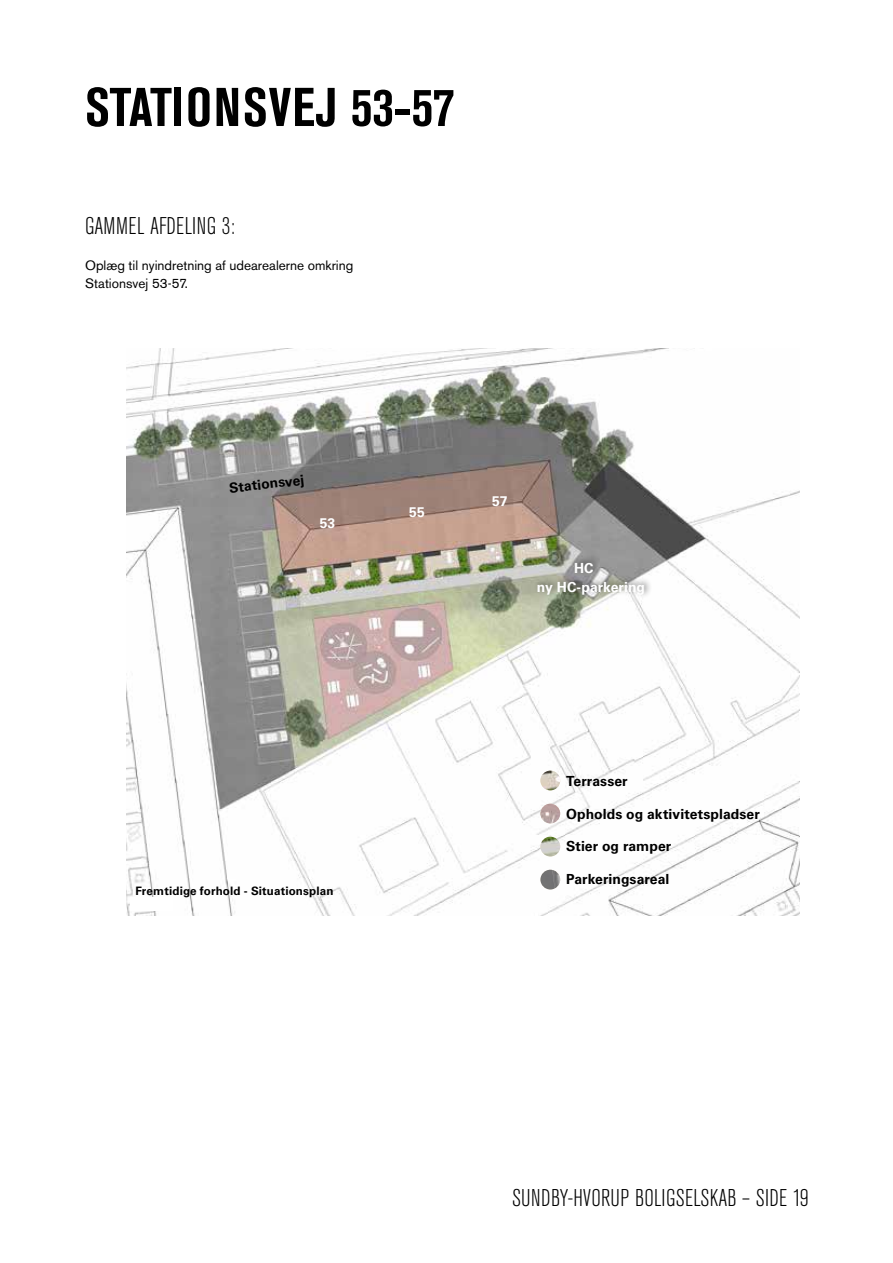
<style>
.page{position:relative;width:893px;height:1263px;background:#fff}
.page>*{position:absolute;margin:0;border:0;box-sizing:border-box;transform-origin:0 0}
.t1{font:700 condensed 54px "Akzidenz Grotesk BE";letter-spacing:.01em;color:#000}
.t2{font:300 condensed 24px "Akzidenz Grotesk BE";letter-spacing:.01em;color:#000}
.t3{font:700 13.95px "Univers LT";letter-spacing:.005em;color:#000}
.t4{font:700 13.95px "Univers LT";color:#fff}
.t5{font:13.5px/18px "Akzidenz Grotesk BE";color:#000}
.t6{font:700 11.55px "Univers LT";letter-spacing:.01em;color:#000}
</style>
<div class="page">
<img style="left:126px;top:348px;width:673px;height:567px">
<img style="left:540px;top:771px;width:20px;height:19px;border-radius:10px">
<img style="left:540px;top:804px;width:20px;height:19px;border-radius:10px">
<img style="left:540px;top:837px;width:20px;height:19px;border-radius:10px">
<img style="left:540px;top:870px;width:20px;height:19px;border-radius:10px">
<div style="left:534px;top:574px;width:119px;height:24px;background:#000;opacity:.5"></div>
<div style="left:571px;top:554px;width:30px;height:22px;background:#000;opacity:.5"></div>
<div style="left:130px;top:898px;width:43px;height:13px;background:#fff"></div>
<h1 class="t1" style="left:85px;top:76px;width:371px">STATIONSVEJ 53-57</h1>
<h2 class="t2" style="left:85px;top:213px;width:151px">GAMMEL AFDELING 3:</h2>
<p class="t5" style="left:85px;top:256px;width:270px">Oplæg til nyindretning af udearealerne omkring<br>Stationsvej 53-57.</p>
<p class="t3" style="left:228px;top:480px;width:77px;rotate:-6deg">Stationsvej</p>
<p class="t4" style="left:320px;top:515px;width:17px">53</p>
<p class="t6" style="left:135px;top:884px;width:200px">Fremtidige forhold - Situationsplan</p>
<p class="t4" style="left:409px;top:504px;width:17px">55</p>
<p class="t4" style="left:492px;top:493px;width:17px">57</p>
<p class="t4" style="left:574px;top:560px;width:21px">HC</p>
<p class="t4" style="left:537px;top:579px;width:110px">ny HC-parkering</p>
<p class="t3" style="left:566px;top:773px;width:63px">Terrasser</p>
<p class="t3" style="left:566px;top:805px;width:195px">Opholds og aktivitetspladser</p>
<p class="t3" style="left:566px;top:838px;width:107px">Stier og ramper</p>
<p class="t3" style="left:566px;top:870px;width:105px">Parkeringsareal</p>
<h2 class="t2" style="left:512px;top:1185px;width:298px">SUNDBY-HVORUP BOLIGSELSKAB – SIDE 19</h2>
</div>
